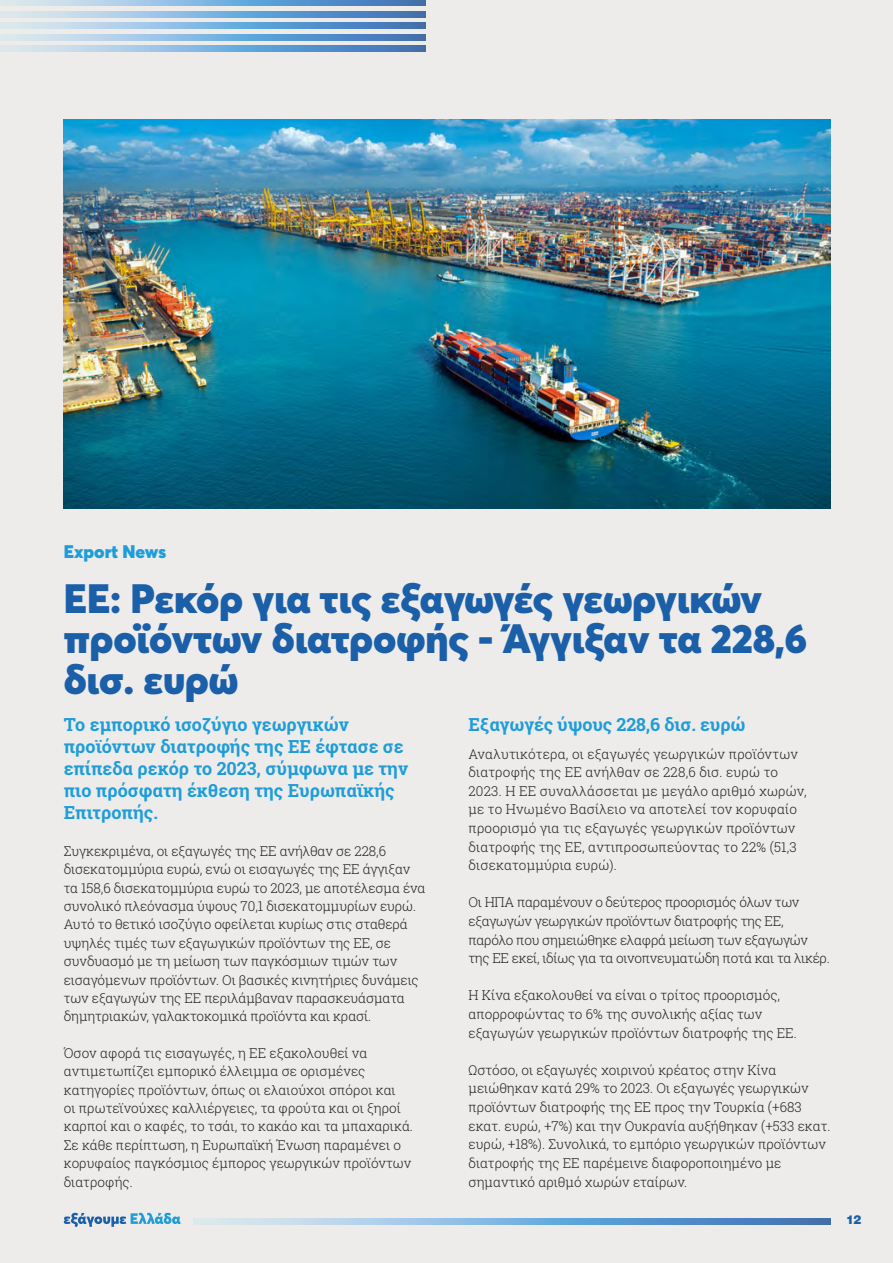
<style>
.page{position:relative;width:893px;height:1263px;background:#edeceb}
.page>*{position:absolute;margin:0;border:0;box-sizing:border-box;transform-origin:0 0}
.t1{font:900 40.5px/40.5px "Averta";letter-spacing:-.005em;color:#1b5fa9}
.t2{font:700 18px/21.9px "Roboto Slab";color:#1e9dd8}
.t3{font:900 18px "Averta";color:#1e9dd8}
.t4{font:300 13.5px/18.3px "Roboto Slab";color:#231f20}
.t5{font:300 13.5px/18.6px "Roboto Slab";letter-spacing:-.02em;color:#231f20}
.t6{font:900 12px "UB Helvetica";color:#1b5fa9}
</style>
<div class="page">
<svg style="left:0;top:0;width:426px;height:6px;background:#83b0d9"></svg>
<svg style="left:0;top:23px;width:426px;height:6px;background:#83b0d9"></svg>
<svg style="left:0;top:46px;width:426px;height:5px;background:#83b0d9"></svg>
<svg style="left:0;top:11px;width:426px;height:6px;background:#83b0d9"></svg>
<svg style="left:0;top:34px;width:426px;height:6px;background:#83b0d9"></svg>
<svg style="left:64px;top:1213px;width:117px;height:14px"></svg>
<svg style="left:194px;top:1219px;width:637px;height:5px;background:#83b0d9"></svg>
<img style="left:64px;top:119px;width:767px;height:389px">
<h2 class="t3" style="left:64px;top:540px;width:104px">Export News</h2>
<h1 class="t1" style="left:64px;top:578px;width:745px">ΕΕ: Ρεκόρ για τις εξαγωγές γεωργικών προϊόντων διατροφής - Άγγιξαν τα 228,6 δισ. ευρώ</h1>
<h2 class="t2" style="left:64px;top:714px;width:346px">Το εμπορικό ισοζύγιο γεωργικών προϊόντων διατροφής της ΕΕ έφτασε σε επίπεδα ρεκόρ το 2023, σύμφωνα με την πιο πρόσφατη έκθεση της Ευρωπαϊκής<br>Επιτροπής.</h2>
<p class="t4" style="left:64px;top:842px;width:363px">Συγκεκριμένα, οι εξαγωγές της ΕΕ ανήλθαν σε 228,6 δισεκατομμύρια ευρώ, ενώ οι εισαγωγές της ΕΕ άγγιξαν τα 158,6 δισεκατομμύρια ευρώ το 2023, με αποτέλεσμα ένα συνολικό πλεόνασμα ύψους 70,1 δισεκατομμυρίων ευρώ.<br>Αυτό το θετικό ισοζύγιο οφείλεται κυρίως στις σταθερά υψηλές τιμές των εξαγωγικών προϊόντων της ΕΕ, σε συνδυασμό με τη μείωση των παγκόσμιων τιμών των εισαγόμενων προϊόντων. Οι βασικές κινητήριες δυνάμεις των εξαγωγών της ΕΕ περιλάμβαναν παρασκευάσματα δημητριακών, γαλακτοκομικά προϊόντα και κρασί.</p>
<p class="t4" style="left:64px;top:1043px;width:351px">Όσον αφορά τις εισαγωγές, η ΕΕ εξακολουθεί να αντιμετωπίζει εμπορικό έλλειμμα σε ορισμένες κατηγορίες προϊόντων, όπως οι ελαιούχοι σπόροι και<br>οι πρωτεϊνούχες καλλιέργειες, τα φρούτα και οι ξηροί καρποί και ο καφές, το τσάι, το κακάο και τα μπαχαρικά.<br>Σε κάθε περίπτωση, η Ευρωπαϊκή Ένωση παραμένει ο κορυφαίος παγκόσμιος έμπορος γεωργικών προϊόντων διατροφής.</p>
<h2 class="t2" style="left:468px;top:714px;width:279px">Εξαγωγές ύψους 228,6 δισ. ευρώ</h2>
<p class="t4" style="left:468px;top:744px;width:340px">Αναλυτικότερα, οι εξαγωγές γεωργικών προϊόντων διατροφής της ΕΕ ανήλθαν σε 228,6 δισ. ευρώ το 2023. Η ΕΕ συναλλάσσεται με μεγάλο αριθμό χωρών, με το Ηνωμένο Βασίλειο να αποτελεί τον κορυφαίο προορισμό για τις εξαγωγές γεωργικών προϊόντων διατροφής της ΕΕ, αντιπροσωπεύοντας το 22% (51,3 δισεκατομμύρια ευρώ).</p>
<p class="t5" style="left:468px;top:893px;width:363px">Οι ΗΠΑ παραμένουν ο δεύτερος προορισμός όλων των εξαγωγών γεωργικών προϊόντων διατροφής της ΕΕ, παρόλο που σημειώθηκε ελαφρά μείωση των εξαγωγών της ΕΕ εκεί, ιδίως για τα οινοπνευματώδη ποτά και τα λικέρ.</p>
<p class="t4" style="left:468px;top:986px;width:330px">Η Κίνα εξακολουθεί να είναι ο τρίτος προορισμός, απορροφώντας το 6% της συνολικής αξίας των εξαγωγών γεωργικών προϊόντων διατροφής της ΕΕ.</p>
<p class="t4" style="left:468px;top:1060px;width:364px">Ωστόσο, οι εξαγωγές χοιρινού κρέατος στην Κίνα μειώθηκαν κατά 29% το 2023. Οι εξαγωγές γεωργικών προϊόντων διατροφής της ΕΕ προς την Τουρκία (+683 εκατ. ευρώ, +7%) και την Ουκρανία αυξήθηκαν (+533 εκατ. ευρώ, +18%). Συνολικά, το εμπόριο γεωργικών προϊόντων διατροφής της ΕΕ παρέμεινε διαφοροποιημένο με σημαντικό αριθμό χωρών εταίρων.</p>
<p class="t6" style="left:846px;top:1212px;width:17px">12</p>
</div>
